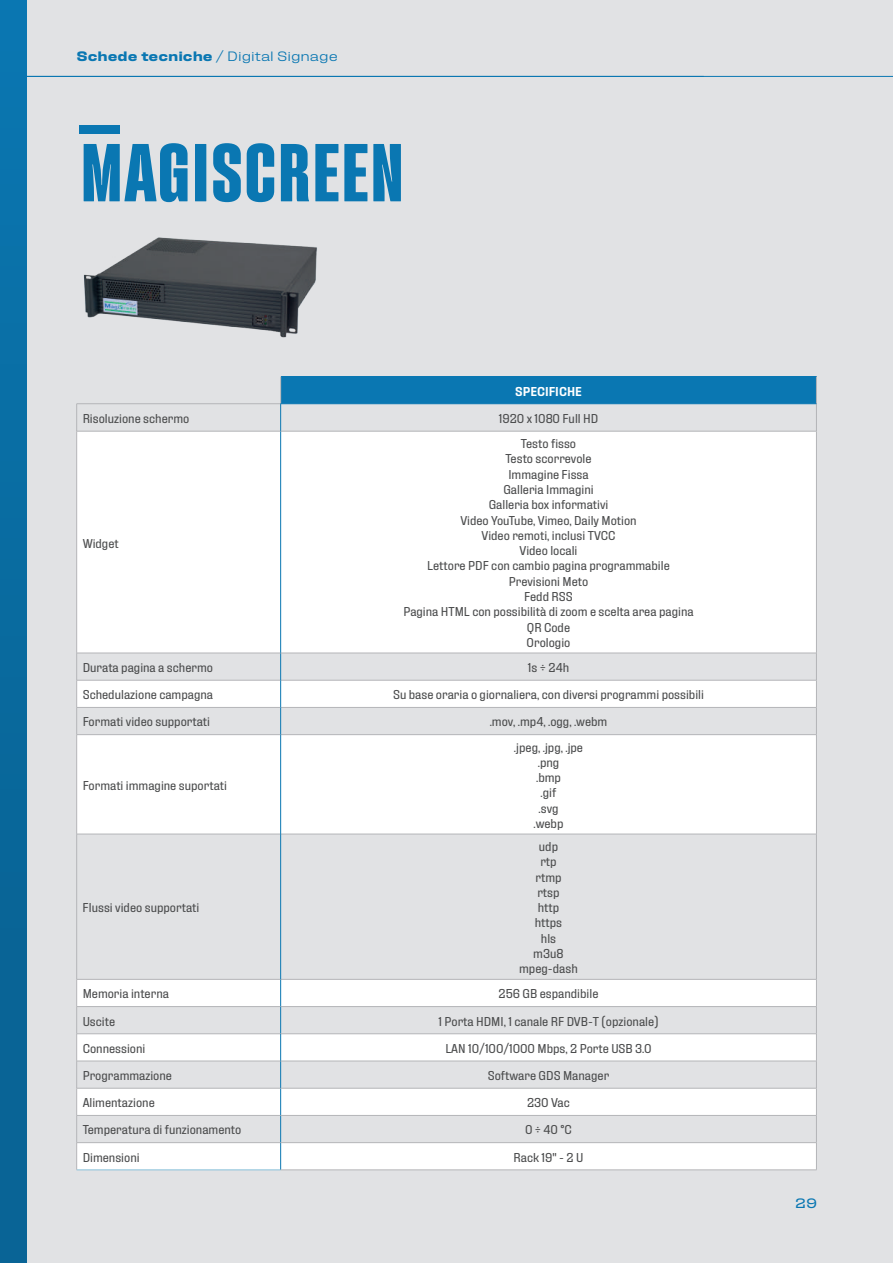
<style>
.page{position:relative;width:893px;height:1263px;background:#e1e2e4}
.page>*{position:absolute;margin:0;border:0;box-sizing:border-box;transform-origin:0 0}
.t1{font:700 condensed 81px "Fixture";color:#0a77b2}
.t2{font:300 expanded 13.5px "Fixture";color:#0a77b2}
.t3{font:expanded 13.5px "Fixture";color:#0a77b2}
.t4{font:12.75px/15.3px "Fixture";color:#4b4c4d;text-align:center}
.t5{font:600 12.75px "Fixture";color:#fff}
.s1{font-weight:700}
</style>
<div class="page">
<hr style="left:0;top:76px;width:893px;height:1px;background:#0a77b2">
<div style="left:80px;top:125px;width:40px;height:9px;background:#0a77b2"></div>
<img style="left:84px;top:237px;width:233px;height:101px">
<div style="left:281px;top:376px;width:535px;height:28px;background:#0a77b2"></div>
<svg style="left:77px;top:432px;width:739px;height:737px;fill:#fff"></svg>
<hr style="left:77px;top:403px;width:204px;height:1px;background:#b4b5b8">
<hr style="left:77px;top:979px;width:204px;height:1px;background:#b4b5b8">
<hr style="left:77px;top:653px;width:204px;height:1px;background:#b4b5b8">
<svg style="left:76px;top:404px;width:1px;height:27px"></svg>
<hr style="left:77px;top:1169px;width:204px;height:1px;background:#88c1da">
<hr style="left:816px;top:431px;width:1px;height:222px;background:#b4b5b8">
<hr style="left:77px;top:680px;width:203px;height:1px;background:#b4b5b8">
<hr style="left:77px;top:707px;width:203px;height:1px;background:#b4b5b8">
<svg style="left:816px;top:654px;width:1px;height:80px"></svg>
<hr style="left:77px;top:734px;width:203px;height:1px;background:#b4b5b8">
<hr style="left:816px;top:735px;width:1px;height:99px;background:#b4b5b8">
<hr style="left:77px;top:834px;width:203px;height:1px;background:#b4b5b8">
<hr style="left:816px;top:834px;width:1px;height:145px;background:#b4b5b8">
<hr style="left:77px;top:1006px;width:204px;height:1px;background:#b4b5b8">
<hr style="left:77px;top:1033px;width:204px;height:1px;background:#b4b5b8">
<hr style="left:77px;top:1061px;width:204px;height:1px;background:#b4b5b8">
<svg style="left:76px;top:979px;width:1px;height:191px"></svg>
<svg style="left:816px;top:980px;width:1px;height:189px"></svg>
<hr style="left:77px;top:1088px;width:204px;height:1px;background:#b4b5b8">
<hr style="left:77px;top:1115px;width:204px;height:1px;background:#b4b5b8">
<hr style="left:77px;top:1142px;width:204px;height:1px;background:#b4b5b8">
<hr style="left:281px;top:680px;width:536px;height:1px;background:#b4b5b8">
<hr style="left:281px;top:707px;width:536px;height:1px;background:#b4b5b8">
<hr style="left:281px;top:734px;width:536px;height:1px;background:#b4b5b8">
<hr style="left:281px;top:834px;width:536px;height:1px;background:#b4b5b8">
<hr style="left:281px;top:979px;width:536px;height:1px;background:#b4b5b8">
<hr style="left:281px;top:1006px;width:536px;height:1px;background:#b4b5b8">
<hr style="left:281px;top:1088px;width:536px;height:1px;background:#b4b5b8">
<hr style="left:281px;top:1115px;width:536px;height:1px;background:#b4b5b8">
<hr style="left:281px;top:1142px;width:536px;height:1px;background:#b4b5b8">
<hr style="left:281px;top:1169px;width:536px;height:1px;background:#b4b5b8">
<svg style="left:816px;top:376px;width:1px;height:55px"></svg>
<hr style="left:77px;top:431px;width:204px;height:1px;background:#b4b5b8">
<hr style="left:76px;top:431px;width:1px;height:222px;background:#b4b5b8">
<svg style="left:76px;top:653px;width:1px;height:81px"></svg>
<hr style="left:76px;top:735px;width:1px;height:99px;background:#b4b5b8">
<hr style="left:76px;top:834px;width:1px;height:145px;background:#b4b5b8">
<svg style="left:280px;top:653px;width:1px;height:82px"></svg>
<hr style="left:280px;top:735px;width:1px;height:99px;background:#0a77b2">
<hr style="left:280px;top:834px;width:1px;height:145px;background:#0a77b2">
<hr style="left:281px;top:1033px;width:536px;height:1px;background:#b4b5b8">
<hr style="left:281px;top:1061px;width:536px;height:1px;background:#b4b5b8">
<svg style="left:280px;top:979px;width:1px;height:191px"></svg>
<svg style="left:280px;top:376px;width:1px;height:55px"></svg>
<hr style="left:280px;top:403px;width:536px;height:1px;background:#0a77b2">
<hr style="left:281px;top:431px;width:536px;height:1px;background:#b4b5b8">
<hr style="left:281px;top:653px;width:536px;height:1px;background:#b4b5b8">
<hr style="left:280px;top:431px;width:1px;height:222px;background:#0a77b2">
<div style="left:0;top:0;width:27px;height:1263px;background:linear-gradient(to bottom,#0a76b0,#096191)"></div>
<p class="t2" style="left:77px;top:48px;width:263px"><span class="s1">Schede tecniche</span> / Digital Signage</p>
<h1 class="t1" style="left:80px;top:122px;width:327px">MAGISCREEN</h1>
<p class="t5" style="left:515px;top:383px;width:68px">SPECIFICHE</p>
<p class="t4" style="left:83px;top:411px;width:108px">Risoluzione schermo</p>
<p class="t4" style="left:499px;top:411px;width:101px">1920 x 1080 Full HD</p>
<p class="t4" style="left:83px;top:535px;width:38px">Widget</p>
<p class="t4" style="left:403px;top:436px;width:292px">Testo fisso<br>Testo scorrevole<br>Immagine Fissa<br>Galleria Immagini<br>Galleria box informativi<br>Video YouTube, Vimeo, Daily Motion<br>Video remoti, inclusi TVCC<br>Video locali<br>Lettore PDF con cambio pagina programmabile<br>Previsioni Meto<br>Fedd RSS<br>Pagina HTML con possibilità di zoom e scelta area pagina<br>QR Code<br>Orologio</p>
<p class="t4" style="left:83px;top:660px;width:132px">Durata pagina a schermo</p>
<p class="t4" style="left:528px;top:660px;width:43px">1s ÷ 24h</p>
<p class="t4" style="left:83px;top:687px;width:132px">Schedulazione campagna</p>
<p class="t4" style="left:393px;top:687px;width:313px">Su base oraria o giornaliera, con diversi programmi possibili</p>
<p class="t4" style="left:83px;top:714px;width:129px">Formati video supportati</p>
<p class="t4" style="left:490px;top:714px;width:119px">.mov, .mp4, .ogg, .webm</p>
<p class="t4" style="left:83px;top:778px;width:146px">Formati immagine suportati</p>
<p class="t4" style="left:83px;top:900px;width:118px">Flussi video supportati</p>
<p class="t4" style="left:514px;top:739px;width:71px">.jpeg, .jpg, .jpe .png<br>.bmp<br>.gif<br>.svg<br>.webp</p>
<p class="t4" style="left:519px;top:839px;width:60px">udp<br>rtp<br>rtmp<br>rtsp<br>http<br>https<br>hls<br>m3u8 mpeg-dash</p>
<p class="t4" style="left:83px;top:986px;width:88px">Memoria interna</p>
<p class="t4" style="left:498px;top:986px;width:101px">256 GB espandibile</p>
<p class="t4" style="left:83px;top:1013px;width:34px">Uscite</p>
<p class="t4" style="left:438px;top:1013px;width:222px">1 Porta HDMI, 1 canale RF DVB-T (opzionale)</p>
<p class="t4" style="left:83px;top:1041px;width:64px">Connessioni</p>
<p class="t4" style="left:445px;top:1041px;width:208px">LAN 10/100/1000 Mbps, 2 Porte USB 3.0</p>
<p class="t4" style="left:83px;top:1068px;width:91px">Programmazione</p>
<p class="t4" style="left:488px;top:1068px;width:123px">Software GDS Manager</p>
<p class="t4" style="left:83px;top:1095px;width:74px">Alimentazione</p>
<p class="t4" style="left:527px;top:1095px;width:44px">230 Vac</p>
<p class="t4" style="left:83px;top:1122px;width:160px">Temperatura di funzionamento</p>
<p class="t4" style="left:525px;top:1122px;width:48px">0 ÷ 40 °C</p>
<p class="t4" style="left:83px;top:1149px;width:58px">Dimensioni</p>
<p class="t4" style="left:514px;top:1149px;width:71px">Rack 19" - 2 U</p>
<p class="t3" style="left:795px;top:1194px;width:24px">29</p>
</div>
